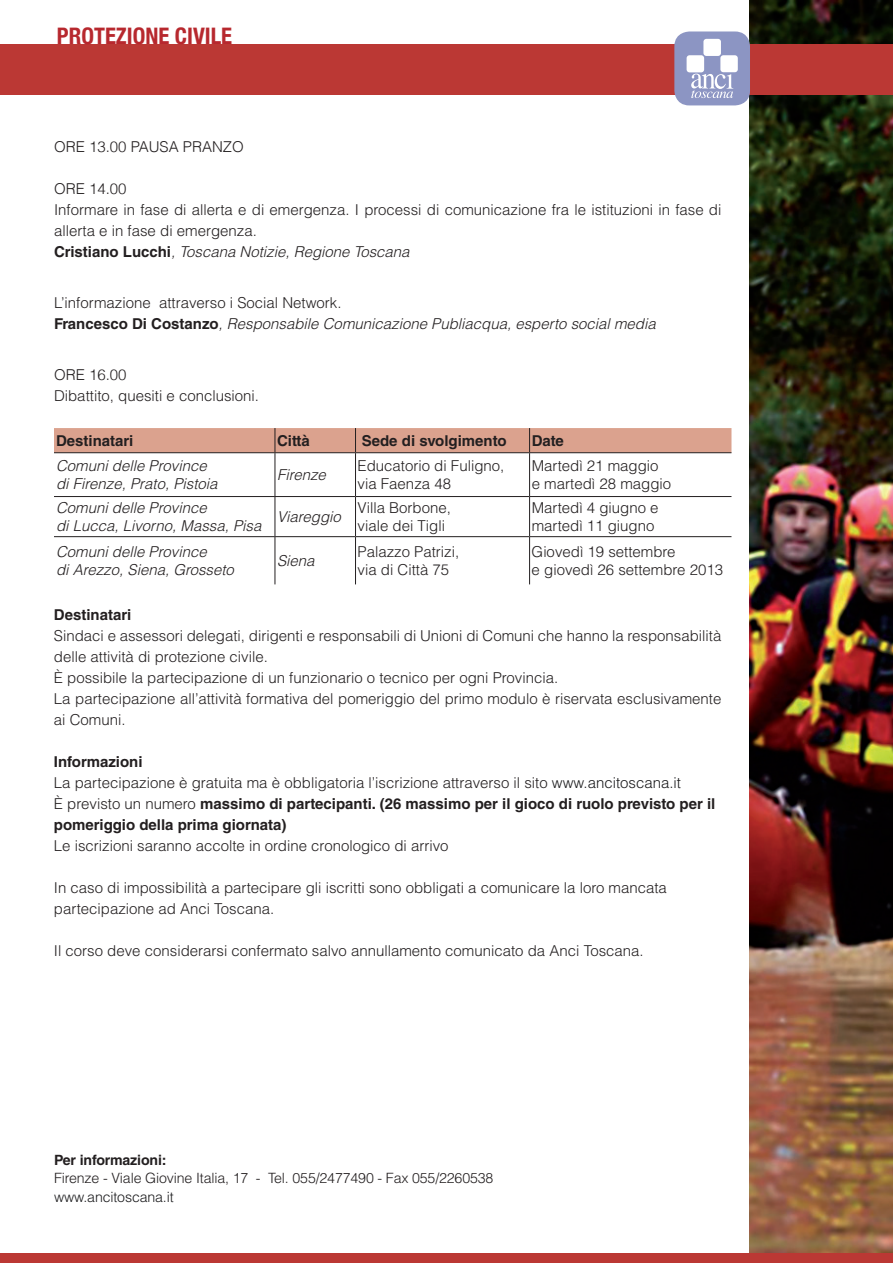
<style>
.page{position:relative;width:893px;height:1263px;background:#fff}
.page>*{position:absolute;margin:0;border:0;box-sizing:border-box;transform-origin:0 0}
.t1{font:700 condensed 22.8px "Helvetica Neue";color:#b7282e}
.t2{font:300 15px/21px "Helvetica LT Std";color:#231f20}
.t3{font:italic 300 15px/18px "Helvetica LT Std";color:#231f20}
.t4{font:700 15px/21px "Helvetica LT Std";color:#231f20}
.t5{font:300 15px "Helvetica";color:#231f20}
.t6{font:300 14.1px "Helvetica LT Std";letter-spacing:-.01em;color:#231f20}
.t7{font:300 14.1px "Helvetica LT Std";letter-spacing:-.01em;color:#1a1a1c}
.t8{font:700 14.1px "Helvetica LT Std";letter-spacing:-.01em;color:#231f20}
.s1{font-weight:700}
.s2{font-style:italic}
.s3{font-style:normal}
.s4{font-weight:700;font-style:normal}
.s5{font-weight:300}
.s6{font-weight:300;color:#1a1a1c}
</style>
<div class="page">
<img style="left:750px;top:0;width:143px;height:1254px">
<div style="left:0;top:1254px;width:893px;height:9px;background:#bb3834"></div>
<div style="left:0;top:44px;width:893px;height:50px;background:#bb3834"></div>
<div style="left:674px;top:31px;width:76px;height:74px;background:#8c95c3;border-radius:15px"></div>
<div style="left:687px;top:55px;width:17px;height:17px;background:#fff;border-radius:3px"></div>
<div style="left:703px;top:39px;width:18px;height:17px;background:#fff;border-radius:3px"></div>
<div style="left:720px;top:55px;width:18px;height:17px;background:#fff;border-radius:3px"></div>
<svg style="left:691px;top:74px;width:42px;height:24px"></svg>
<div style="left:54px;top:428px;width:677px;height:24px;background:#dba28e"></div>
<hr style="left:54px;top:452px;width:221px;height:1px;background:#231f20">
<hr style="left:275px;top:452px;width:80px;height:1px;background:#231f20">
<hr style="left:275px;top:453px;width:1px;height:43px;background:#231f20">
<hr style="left:355px;top:452px;width:175px;height:1px;background:#231f20">
<hr style="left:355px;top:453px;width:1px;height:43px;background:#231f20">
<hr style="left:530px;top:452px;width:201px;height:1px;background:#231f20">
<hr style="left:529px;top:453px;width:1px;height:43px;background:#231f20">
<hr style="left:54px;top:496px;width:221px;height:1px;background:#231f20">
<hr style="left:275px;top:496px;width:80px;height:1px;background:#231f20">
<hr style="left:275px;top:497px;width:1px;height:39px;background:#231f20">
<hr style="left:355px;top:496px;width:175px;height:1px;background:#231f20">
<hr style="left:355px;top:497px;width:1px;height:39px;background:#231f20">
<hr style="left:530px;top:496px;width:201px;height:1px;background:#231f20">
<hr style="left:529px;top:497px;width:1px;height:39px;background:#231f20">
<hr style="left:54px;top:536px;width:221px;height:1px;background:#231f20">
<hr style="left:275px;top:536px;width:80px;height:1px;background:#231f20">
<hr style="left:275px;top:537px;width:1px;height:47px;background:#231f20">
<hr style="left:355px;top:536px;width:175px;height:1px;background:#231f20">
<hr style="left:355px;top:537px;width:1px;height:47px;background:#231f20">
<hr style="left:530px;top:536px;width:201px;height:1px;background:#231f20">
<hr style="left:529px;top:537px;width:1px;height:47px;background:#231f20">
<h1 class="t1" style="left:57px;top:22px;width:177px">PROTEZIONE CIVILE</h1>
<p class="t5" style="left:54px;top:137px;width:188px">ORE 13.00 PAUSA PRANZO</p>
<p class="t5" style="left:54px;top:179px;width:74px">ORE 14.00</p>
<p class="t2" style="left:54px;top:199px;width:669px">Informare in fase di allerta e di emergenza. I processi di comunicazione fra le istituzioni in fase di allerta e in fase di emergenza.<br><span class="s1">Cristiano Lucchi</span><span class="s2">, Toscana Notizie, Regione Toscana</span></p>
<p class="t3" style="left:54px;top:292px;width:603px;line-height:21px"><span class="s3">L’informazione attraverso i Social Network.<br></span><span class="s4">Francesco Di Costanzo</span>, Responsabile Comunicazione Publiacqua, esperto social media</p>
<p class="t5" style="left:54px;top:365px;width:74px">ORE 16.00</p>
<p class="t2" style="left:54px;top:385px;width:207px">Dibattito, quesiti e conclusioni.</p>
<p class="t4" style="left:56px;top:430px;width:79px">Destinatari</p>
<p class="t4" style="left:277px;top:430px;width:34px">Città</p>
<p class="t4" style="left:362px;top:430px;width:146px">Sede di svolgimento</p>
<p class="t4" style="left:532px;top:430px;width:34px">Date</p>
<p class="t3" style="left:56px;top:457px;width:163px">Comuni delle Province di Firenze, Prato, Pistoia</p>
<p class="t3" style="left:277px;top:466px;width:50px">Firenze</p>
<p class="t2" style="left:358px;top:457px;width:148px;line-height:18px">Educatorio di Fuligno, via Faenza 48</p>
<p class="t2" style="left:532px;top:457px;width:141px;line-height:18px">Martedì 21 maggio<br>e martedì 28 maggio</p>
<p class="t3" style="left:56px;top:499px;width:207px">Comuni delle Province<br>di Lucca, Livorno, Massa, Pisa</p>
<p class="t3" style="left:277px;top:508px;width:65px">Viareggio</p>
<p class="t2" style="left:358px;top:498px;width:95px;line-height:18px">Villa Borbone, viale dei Tigli</p>
<p class="t2" style="left:532px;top:498px;width:128px;line-height:18px">Martedì 4 giugno e martedì 11 giugno</p>
<p class="t3" style="left:56px;top:543px;width:179px">Comuni delle Province<br>di Arezzo, Siena, Grosseto</p>
<p class="t3" style="left:277px;top:552px;width:39px">Siena</p>
<p class="t2" style="left:358px;top:542px;width:103px;line-height:18px">Palazzo Patrizi, via di Città 75</p>
<p class="t2" style="left:532px;top:542px;width:193px;line-height:18px">Giovedì 19 settembre<br>e giovedì 26 settembre 2013</p>
<p class="t4" style="left:54px;top:604px;width:79px">Destinatari</p>
<p class="t2" style="left:54px;top:625px;width:669px">Sindaci e assessori delegati, dirigenti e responsabili di Unioni di Comuni che hanno la responsabilità delle attività di protezione civile.<br>È possibile la partecipazione di un funzionario o tecnico per ogni Provincia.<br>La partecipazione all’attività formativa del pomeriggio del primo modulo è riservata esclusivamente ai Comuni.</p>
<p class="t4" style="left:54px;top:751px;width:663px">Informazioni<br><span class="s5">La partecipazione è gratuita ma è obbligatoria l’iscrizione attraverso il sito</span> <span class="s6">www.ancitoscana.it<br></span><span class="s5">È previsto un numero</span> massimo di partecipanti. (26 massimo per il gioco di ruolo previsto per il pomeriggio della prima giornata)</p>
<p class="t2" style="left:54px;top:835px;width:396px">Le iscrizioni saranno accolte in ordine cronologico di arrivo</p>
<p class="t2" style="left:54px;top:877px;width:614px">In caso di impossibilità a partecipare gli iscritti sono obbligati a comunicare la loro mancata partecipazione ad Anci Toscana.</p>
<p class="t2" style="left:54px;top:940px;width:591px">Il corso deve considerarsi confermato salvo annullamento comunicato da Anci Toscana.</p>
<p class="t8" style="left:54px;top:1151px;width:114px">Per informazioni:</p>
<p class="t6" style="left:54px;top:1169px;width:441px">Firenze - Viale Giovine Italia, 17 - Tel. 055/2477490 - Fax 055/2260538</p>
<p class="t7" style="left:54px;top:1188px;width:121px">www.ancitoscana.it</p>
</div>
